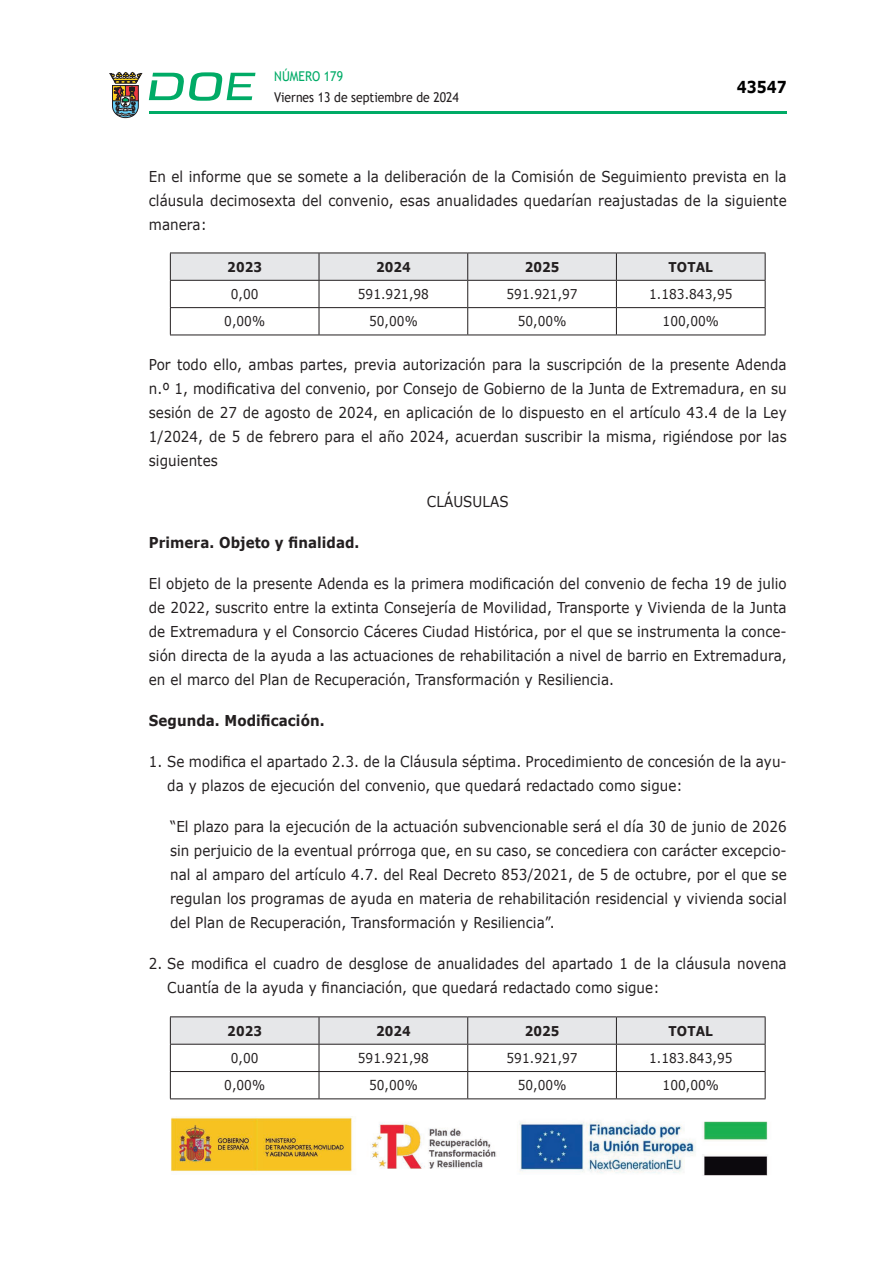
<style>
.page{position:relative;width:893px;height:1263px;background:#fff}
.page>*{position:absolute;margin:0;border:0;box-sizing:border-box;transform-origin:0 0}
.t1{font:700 16.5px "Verdana";color:#000;scale:.85 1}
.CUERPO_DE_TEXTO{font:15px/24px "Verdana";letter-spacing:.005em;color:#231f20;text-align:justify;scale:.9 1}
.CUERPO_DE_TEXTO-2{font:700 15px "Verdana";letter-spacing:.005em;color:#231f20;scale:.9 1}
.CUERPO_DE_TEXTO-3{font:13.5px "Verdana";letter-spacing:.005em;color:#231f20;scale:.9 1}
.TABLATITULO{font:700 13.5px "Verdana";letter-spacing:.005em;color:#231f20;scale:.9 1}
.t2{font:13.5px "Trebuchet MS";color:#231f20;scale:.9 1}
.t3{font:13.5px "Trebuchet MS";color:#00ab67;scale:.9 1}
</style>
<div class="page">
<hr style="left:149px;top:111px;width:638px;height:3px;background:#00ab66">
<svg style="left:109px;top:72px;width:33px;height:46px"></svg>
<svg style="left:149px;top:72px;width:106px;height:29px"></svg>
<svg style="left:170px;top:253px;width:596px;height:82px"></svg>
<hr style="left:170px;top:335px;width:149px;height:1px;background:#231f20">
<hr style="left:319px;top:335px;width:149px;height:1px;background:#231f20">
<hr style="left:468px;top:335px;width:148px;height:1px;background:#231f20">
<hr style="left:616px;top:335px;width:149px;height:1px;background:#231f20">
<hr style="left:170px;top:1016px;width:149px;height:1px;background:#231f20">
<hr style="left:319px;top:1016px;width:149px;height:1px;background:#231f20">
<hr style="left:468px;top:1016px;width:148px;height:1px;background:#231f20">
<hr style="left:616px;top:1016px;width:149px;height:1px;background:#231f20">
<hr style="left:170px;top:1098px;width:149px;height:1px;background:#231f20">
<hr style="left:319px;top:1098px;width:149px;height:1px;background:#231f20">
<hr style="left:468px;top:1098px;width:148px;height:1px;background:#231f20">
<hr style="left:616px;top:1098px;width:149px;height:1px;background:#231f20">
<svg style="left:170px;top:1017px;width:596px;height:81px"></svg>
<img style="left:171px;top:1116px;width:597px;height:59px">
<p class="t3" style="left:274px;top:67px;width:78px">NÚMERO 179</p>
<p class="t2" style="left:274px;top:88px;width:207px">Viernes 13 de septiembre de 2024</p>
<p class="t1" style="left:737px;top:75px;width:60px">43547</p>
<p class="CUERPO_DE_TEXTO" style="left:149px;top:164px;width:710px">En el informe que se somete a la deliberación de la Comisión de Seguimiento prevista en la cláusula decimosexta del convenio, esas anualidades quedarían reajustadas de la siguiente manera:</p>
<p class="TABLATITULO" style="left:227px;top:257px;width:40px">2023</p>
<p class="TABLATITULO" style="left:376px;top:257px;width:40px">2024</p>
<p class="TABLATITULO" style="left:525px;top:257px;width:40px">2025</p>
<p class="TABLATITULO" style="left:669px;top:257px;width:51px">TOTAL</p>
<p class="CUERPO_DE_TEXTO-3" style="left:231px;top:285px;width:32px">0,00</p>
<p class="CUERPO_DE_TEXTO-3" style="left:358px;top:285px;width:81px">591.921,98</p>
<p class="CUERPO_DE_TEXTO-3" style="left:506px;top:285px;width:81px">591.921,97</p>
<p class="CUERPO_DE_TEXTO-3" style="left:649px;top:285px;width:94px">1.183.843,95</p>
<p class="CUERPO_DE_TEXTO-3" style="left:224px;top:312px;width:47px">0,00%</p>
<p class="CUERPO_DE_TEXTO-3" style="left:369px;top:312px;width:56px">50,00%</p>
<p class="CUERPO_DE_TEXTO-3" style="left:518px;top:312px;width:56px">50,00%</p>
<p class="CUERPO_DE_TEXTO-3" style="left:662px;top:312px;width:64px">100,00%</p>
<p class="CUERPO_DE_TEXTO" style="left:149px;top:353px;width:710px">Por todo ello, ambas partes, previa autorización para la suscripción de la presente Adenda n.º 1, modificativa del convenio, por Consejo de Gobierno de la Junta de Extremadura, en su sesión de 27 de agosto de 2024, en aplicación de lo dispuesto en el artículo 43.4 de la Ley 1/2024, de 5 de febrero para el año 2024, acuerdan suscribir la misma, rigiéndose por las siguientes</p>
<p class="CUERPO_DE_TEXTO" style="left:427px;top:490px;width:92px">CLÁUSULAS</p>
<p class="CUERPO_DE_TEXTO-2" style="left:149px;top:532px;width:236px">Primera. Objeto y finalidad.</p>
<p class="CUERPO_DE_TEXTO" style="left:149px;top:572px;width:710px">El objeto de la presente Adenda es la primera modificación del convenio de fecha 19 de julio de 2022, suscrito entre la extinta Consejería de Movilidad, Transporte y Vivienda de la Junta de Extremadura y el Consorcio Cáceres Ciudad Histórica, por el que se instrumenta la conce&shy;sión directa de la ayuda a las actuaciones de rehabilitación a nivel de barrio en Extremadura, en el marco del Plan de Recuperación, Transformación y Resiliencia.</p>
<p class="CUERPO_DE_TEXTO-2" style="left:149px;top:710px;width:197px">Segunda. Modificación.</p>
<p class="CUERPO_DE_TEXTO" style="left:167px;top:750px;width:690px;text-indent:-18px">1. Se modifica el apartado 2.3. de la Cláusula séptima. Procedimiento de concesión de la ayu&shy;da y plazos de ejecución del convenio, que quedará redactado como sigue:</p>
<p class="CUERPO_DE_TEXTO" style="left:170px;top:815px;width:687px">“El plazo para la ejecución de la actuación subvencionable será el día 30 de junio de 2026 sin perjuicio de la eventual prórroga que, en su caso, se concediera con carácter excepcio&shy;nal al amparo del artículo 4.7. del Real Decreto 853/2021, de 5 de octubre, por el que se regulan los programas de ayuda en materia de rehabilitación residencial y vivienda social del Plan de Recuperación, Transformación y Resiliencia”.</p>
<p class="CUERPO_DE_TEXTO" style="left:167px;top:952px;width:690px;text-indent:-18px">2. Se modifica el cuadro de desglose de anualidades del apartado 1 de la cláusula novena<br>Cuantía de la ayuda y financiación, que quedará redactado como sigue:</p>
<p class="TABLATITULO" style="left:227px;top:1021px;width:40px">2023</p>
<p class="TABLATITULO" style="left:376px;top:1021px;width:40px">2024</p>
<p class="TABLATITULO" style="left:525px;top:1021px;width:40px">2025</p>
<p class="TABLATITULO" style="left:669px;top:1021px;width:51px">TOTAL</p>
<p class="CUERPO_DE_TEXTO-3" style="left:231px;top:1049px;width:32px">0,00</p>
<p class="CUERPO_DE_TEXTO-3" style="left:358px;top:1049px;width:81px">591.921,98</p>
<p class="CUERPO_DE_TEXTO-3" style="left:506px;top:1049px;width:81px">591.921,97</p>
<p class="CUERPO_DE_TEXTO-3" style="left:649px;top:1049px;width:94px">1.183.843,95</p>
<p class="CUERPO_DE_TEXTO-3" style="left:224px;top:1076px;width:47px">0,00%</p>
<p class="CUERPO_DE_TEXTO-3" style="left:369px;top:1076px;width:56px">50,00%</p>
<p class="CUERPO_DE_TEXTO-3" style="left:518px;top:1076px;width:56px">50,00%</p>
<p class="CUERPO_DE_TEXTO-3" style="left:662px;top:1076px;width:64px">100,00%</p>
</div>
